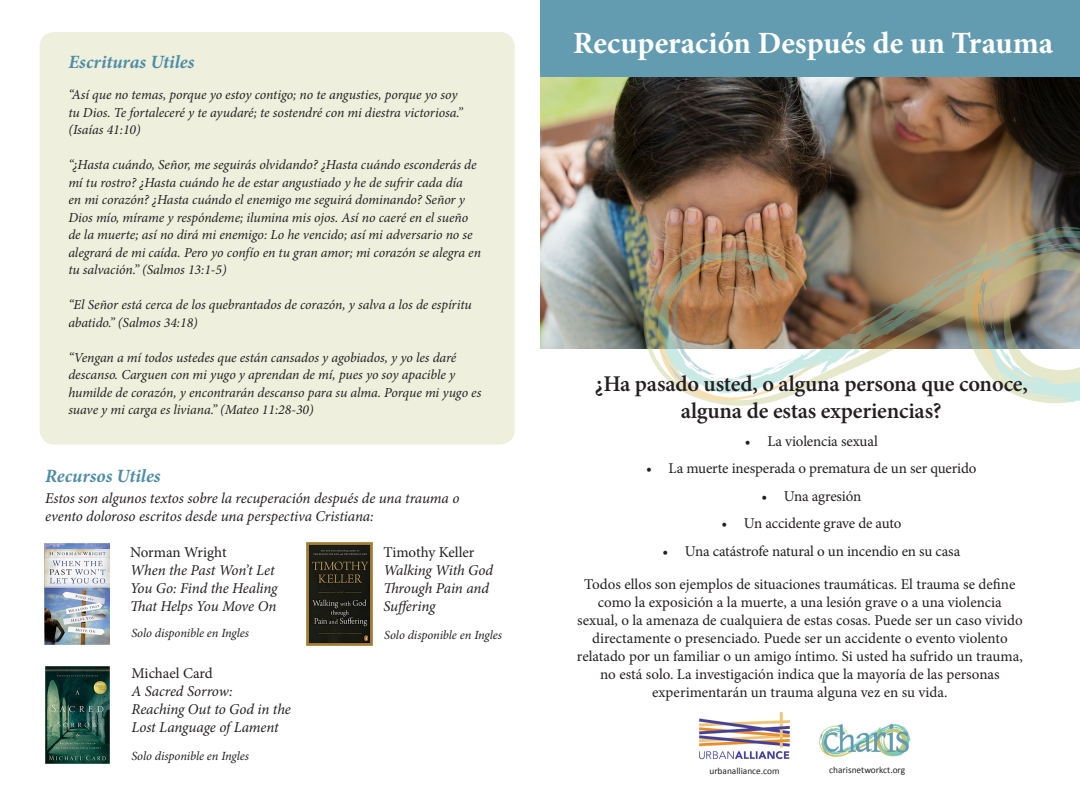
<style>
.page{position:relative;width:1080px;height:810px;background:#fff}
.page>*{position:absolute;margin:0;border:0;box-sizing:border-box;transform-origin:0 0}
.t1{font:700 31px "Minion Pro";color:#fff}
.t2{font:600 22.5px/27.5px "Minion Pro";letter-spacing:-.01em;color:#231f20;text-align:center}
.t3{font:italic 700 18.75px "Minion Pro";color:#4e8da6}
.t4{font:15px/18px "Minion Pro";color:#231f20;text-align:center}
.t5{font:italic 15px/18px "Minion Pro";letter-spacing:-.01em;color:#231f20}
.t6{font:italic 13.75px/17.5px "Minion Pro";letter-spacing:-.005em;color:#231f20}
.t7{font:italic 12.5px "Minion Pro";letter-spacing:-.01em;color:#231f20}
.t8{font:9.38px "Calibri";color:#231f20}
</style>
<div class="page">
<img style="left:540px;top:77px;width:540px;height:272px">
<img style="left:699px;top:712px;width:92px;height:48px">
<div style="left:540px;top:0;width:540px;height:77px;background:#639cb0"></div>
<svg style="left:651px;top:224px;width:429px;height:182px"></svg>
<img style="left:658px;top:227px;width:422px;height:175px">
<svg style="left:978px;top:277px;width:17px;height:56px"></svg>
<svg style="left:900px;top:298px;width:5px;height:3px"></svg>
<svg style="left:881px;top:307px;width:10px;height:7px"></svg>
<svg style="left:852px;top:325px;width:7px;height:4px"></svg>
<svg style="left:898px;top:323px;width:8px;height:4px"></svg>
<img style="left:651px;top:282px;width:63px;height:109px">
<img style="left:819px;top:724px;width:92px;height:33px">
<div style="left:40px;top:32px;width:475px;height:413px;background:#eef0dd;border-radius:15px"></div>
<img style="left:44px;top:544px;width:66px;height:101px">
<img style="left:45px;top:667px;width:65px;height:97px">
<img style="left:307px;top:543px;width:66px;height:102px">
<p class="t3" style="left:68px;top:49px;width:128px">Escrituras Utiles</p>
<p class="t6" style="left:68px;top:86px;width:396px">“Así que no temas, porque yo estoy contigo; no te angusties, porque yo soy tu Dios. Te fortaleceré y te ayudaré; te sostendré con mi diestra victoriosa.” (Isaías 41:10)</p>
<p class="t6" style="left:68px;top:156px;width:414px">“¿Hasta cuándo, Señor, me seguirás olvidando? ¿Hasta cuándo esconderás de mí tu rostro? ¿Hasta cuándo he de estar angustiado y he de sufrir cada día<br>en mi corazón? ¿Hasta cuándo el enemigo me seguirá dominando? Señor y Dios mío, mírame y respóndeme; ilumina mis ojos. Así no caeré en el sueño de la muerte; así no dirá mi enemigo: Lo he vencido; así mi adversario no se alegrará de mi caída. Pero yo confío en tu gran amor; mi corazón se alegra en tu salvación.” (Salmos 13:1-5)</p>
<p class="t6" style="left:68px;top:296px;width:405px">“El Señor está cerca de los quebrantados de corazón, y salva a los de espíritu abatido.” (Salmos 34:18)</p>
<p class="t6" style="left:68px;top:349px;width:414px">“Vengan a mí todos ustedes que están cansados y agobiados, y yo les daré descanso. Carguen con mi yugo y aprendan de mí, pues yo soy apacible y humilde de corazón, y encontrarán descanso para su alma. Porque mi yugo es suave y mi carga es liviana.” (Mateo 11:28-30)</p>
<p class="t3" style="left:45px;top:462px;width:117px">Recursos Utiles</p>
<p class="t5" style="left:45px;top:489px;width:416px">Estos son algunos textos sobre la recuperación después de una trauma o evento doloroso escritos desde una perspectiva Cristiana:</p>
<p class="t4" style="left:130px;top:543px;width:98px">Norman Wright</p>
<p class="t5" style="left:130px;top:561px;width:149px">When the Past Won’t Let<br>You Go: Find the Healing<br>That Helps You Move On</p>
<p class="t4" style="left:383px;top:543px;width:93px">Timothy Keller</p>
<p class="t5" style="left:383px;top:561px;width:111px">Walking With God<br>Through Pain and<br>Suffering</p>
<p class="t7" style="left:131px;top:625px;width:119px">Solo disponible en Ingles</p>
<p class="t7" style="left:384px;top:627px;width:119px">Solo disponible en Ingles</p>
<p class="t4" style="left:131px;top:665px;width:83px">Michael Card</p>
<p class="t5" style="left:131px;top:682px;width:161px">A Sacred Sorrow:<br>Reaching Out to God in the<br>Lost Language of Lament</p>
<p class="t7" style="left:131px;top:747px;width:119px">Solo disponible en Ingles</p>
<p class="t1" style="left:573px;top:21px;width:482px">Recuperación Después de un Trauma</p>
<p class="t2" style="left:595px;top:370px;width:435px">¿Ha pasado usted, o alguna persona que conoce, alguna de estas experiencias?</p>
<p class="t4" style="left:745px;top:432px;width:134px">• La violencia sexual</p>
<p class="t4" style="left:646px;top:460px;width:332px">• La muerte inesperada o prematura de un ser querido</p>
<p class="t4" style="left:761px;top:487px;width:101px">• Una agresión</p>
<p class="t4" style="left:721px;top:515px;width:182px">• Un accidente grave de auto</p>
<p class="t4" style="left:662px;top:542px;width:299px">• Una catástrofe natural o un incendio en su casa</p>
<p class="t4" style="left:577px;top:575px;width:447px">Todos ellos son ejemplos de situaciones traumáticas. El trauma se define como la exposición a la muerte, a una lesión grave o a una violencia sexual, o la amenaza de cualquiera de estas cosas. Puede ser un caso vivido directamente o presenciado. Puede ser un accidente o evento violento relatado por un familiar o un amigo íntimo. Si usted ha sufrido un trauma, no está solo. La investigación indica que la mayoría de las personas experimentarán un trauma alguna vez en su vida.</p>
<p class="t8" style="left:709px;top:765px;width:72px">urbanalliance.com</p>
<p class="t8" style="left:829px;top:764px;width:77px">charisnetworkct.org</p>
</div>
